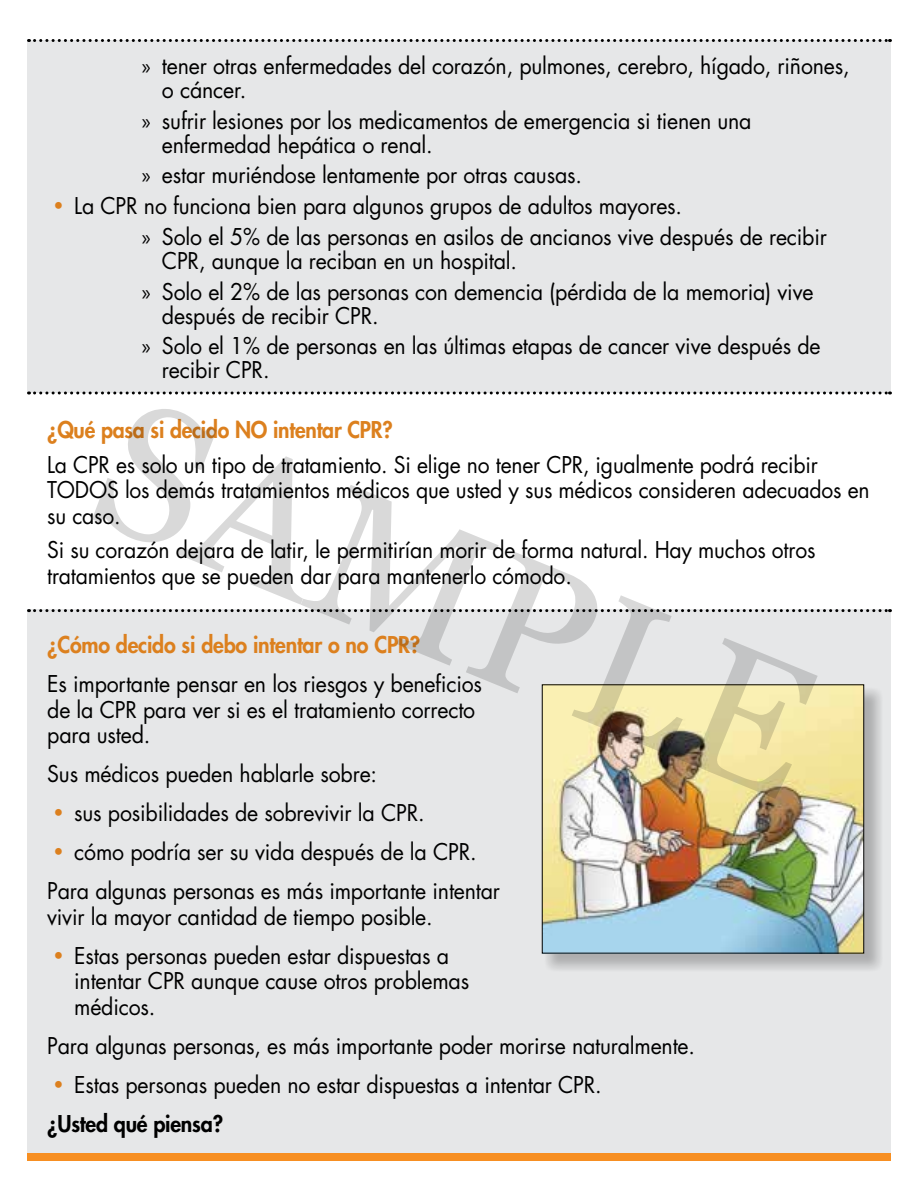
<style>
.page{position:relative;width:918px;height:1188px;background:#fff}
.page>*{position:absolute;margin:0;border:0;box-sizing:border-box;transform-origin:0 0}
.t1{font:187.5px "Georgia";color:#000}
.t2{font:22.5px/25.5px "Futura Std";letter-spacing:-.01em;color:#000;scale:.95 1}
.t3{font:22.5px/25.5px "Futura Std";letter-spacing:-.01em;color:#000;scale:.94 1}
.t4{font:800 22.5px "Futura Std";letter-spacing:-.01em;color:#dc801e;scale:.95 1}
.t5{font:800 22.5px "Futura Std";letter-spacing:-.01em;color:#dc801e;scale:.94 1}
.s1{font-family:"Myriad Pro"}
.s2{font-family:"Myriad Pro";font-size:33px;color:#dc801e}
.s3{font-weight:800}
</style>
<div class="page">
<div style="left:27px;top:609px;width:864px;height:548px;background:#e6e7e8"></div>
<div style="left:544px;top:687px;width:339px;height:285px;background:#000;opacity:.25"></div>
<img style="left:544px;top:687px;width:318px;height:264px">
<div style="left:27px;top:40px;width:864px;height:353px;background:#e6e7e8"></div>
<svg style="left:35px;top:39px;width:856px;height:3px"></svg>
<svg style="left:35px;top:392px;width:856px;height:2px"></svg>
<svg style="left:35px;top:609px;width:856px;height:3px"></svg>
<div style="left:27px;top:1154px;width:864px;height:7px;background:#f78f22"></div>
<p class="t2" style="left:162px;top:54px;width:725px;line-height:24px;text-indent:-20px"><span class="s1">»</span> tener otras enfermedades del corazón, pulmones, cerebro, hígado, riñones, o cáncer.</p>
<p class="t2" style="left:162px;top:109px;width:622px;line-height:24px;text-indent:-20px"><span class="s1">»</span> sufrir lesiones por los medicamentos de emergencia si tienen una enfermedad hepática o renal.</p>
<p class="t2" style="left:142px;top:163px;width:465px"><span class="s1">»</span> estar muriéndose lentamente por otras causas.</p>
<p class="t2" style="left:142px;top:191px;width:723px;line-height:30.8px;text-indent:-88px"><span class="s2">•</span> La CPR no funciona bien para algunos grupos de adultos mayores.<br><span class="s1">»</span> Solo el 5% de las personas en asilos de ancianos vive después de recibir</p>
<p class="t2" style="left:142px;top:245px;width:709px;line-height:30.8px;text-indent:20px">CPR, aunque la reciban en un hospital.<br><span class="s1">»</span> Solo el 2% de las personas con demencia (pérdida de la memoria) vive</p>
<p class="t2" style="left:142px;top:300px;width:716px;line-height:30.8px;text-indent:20px">después de recibir CPR.<br><span class="s1">»</span> Solo el 1% de personas en las últimas etapas de cancer vive después de</p>
<p class="t2" style="left:162px;top:358px;width:115px">recibir CPR.</p>
<h1 class="t1" style="left:149px;top:352px;width:756px;rotate:22deg">SAMPLE</h1>
<p class="t5" style="left:47px;top:416px;width:369px">¿Qué pasa si decido NO intentar CPR?</p>
<p class="t3" style="left:47px;top:452px;width:877px">La CPR es solo un tipo de tratamiento. Si elige no tener CPR, igualmente podrá recibir<br>TODOS los demás tratamientos médicos que usted y sus médicos consideren adecuados en su caso.</p>
<p class="t3" style="left:47px;top:537px;width:819px">Si su corazón dejara de latir, le permitirían morir de forma natural. Hay muchos otros tratamientos que se pueden dar para mantenerlo cómodo.</p>
<p class="t4" style="left:47px;top:631px;width:394px">¿Cómo decido si debo intentar o no CPR?</p>
<p class="t2" style="left:47px;top:672px;width:459px">Es importante pensar en los riesgos y beneficios de la CPR para ver si es el tratamiento correcto para usted.</p>
<p class="t2" style="left:47px;top:761px;width:349px">Sus médicos pueden hablarle sobre:</p>
<p class="t2" style="left:54px;top:801px;width:392px"><span class="s2">•</span> sus posibilidades de sobrevivir la CPR.</p>
<p class="t2" style="left:47px;top:833px;width:478px;line-height:39px"><span class="s2">•</span> cómo podría ser su vida después de la CPR.<br>Para algunas personas es más importante intentar</p>
<p class="t2" style="left:47px;top:904px;width:407px">vivir la mayor cantidad de tiempo posible.</p>
<p class="t2" style="left:74px;top:943px;width:417px;text-indent:-20px"><span class="s2">•</span> Estas personas pueden estar dispuestas a intentar CPR aunque cause otros problemas médicos.</p>
<p class="t2" style="left:47px;top:1033px;width:683px">Para algunas personas, es más importante poder morirse naturalmente.</p>
<p class="t2" style="left:47px;top:1065px;width:585px;line-height:39px"><span class="s2">•</span> Estas personas pueden no estar dispuestas a intentar CPR. <span class="s3">¿Usted qué piensa?</span></p>
</div>
